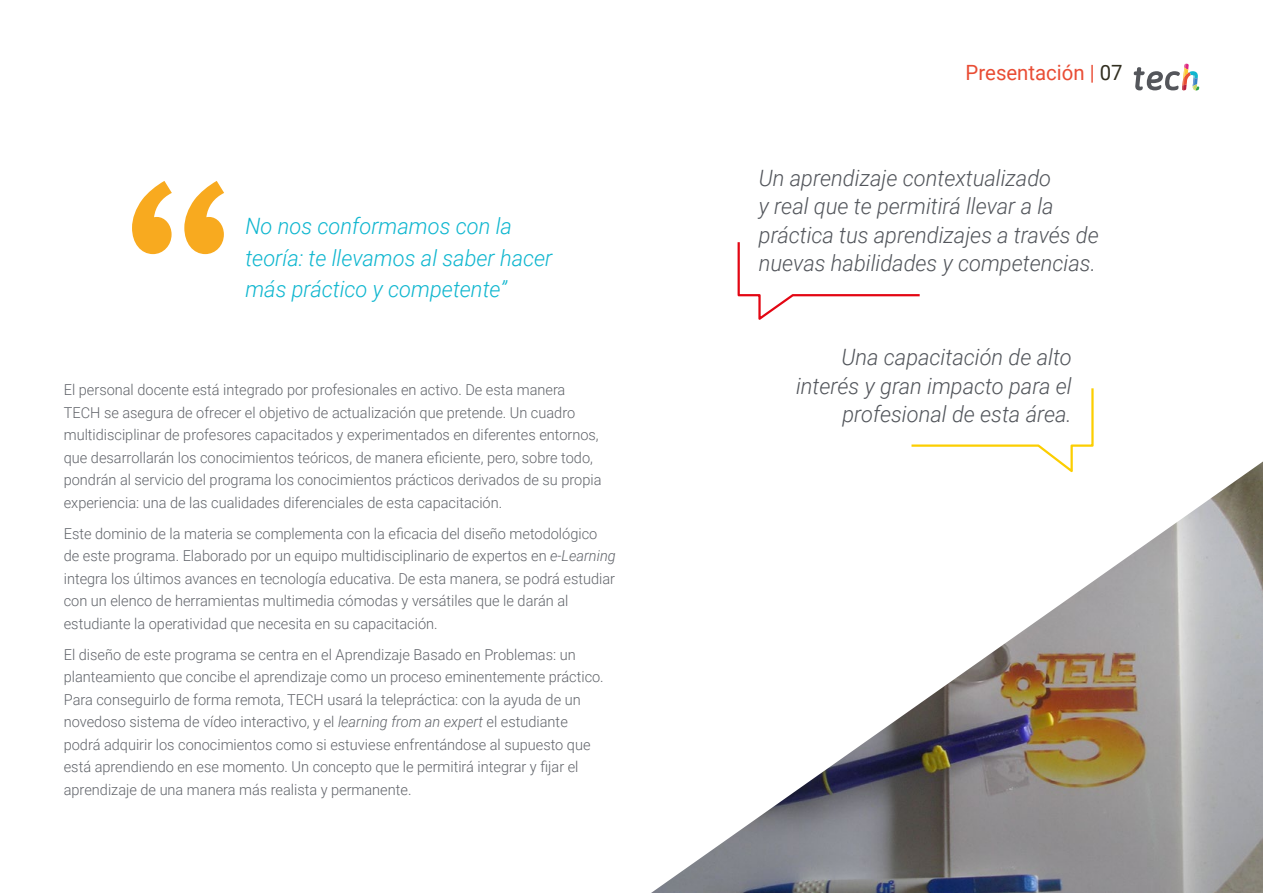
<style>
.page{position:relative;width:1263px;height:893px;background:#fff}
.page>*{position:absolute;margin:0;border:0;box-sizing:border-box;transform-origin:0 0}
.t1{font:italic 300 22.5px/28.5px "Roboto";color:#52555b;text-align:right}
.t2{font:italic 300 22.5px/31.5px "Roboto";color:#0fb6cf}
.t3{font:21px "Roboto";color:#e94d35}
.t4{font:300 15px/22.5px "Roboto";color:#61646a}
.s1{font-style:italic}
.s2{color:#312e20}
</style>
<div class="page">
<svg style="left:132px;top:181px;width:92px;height:73px"></svg>
<img style="left:651px;top:461px;width:612px;height:432px">
<svg style="left:909px;top:388px;width:186px;height:88px"></svg>
<svg style="left:737px;top:242px;width:183px;height:78px"></svg>
<svg style="left:1134px;top:64px;width:65px;height:27px"></svg>
<h1 class="t2" style="left:245px;top:210px;width:309px">No nos conformamos con la teoría: te llevamos al saber hacer más práctico y competente”</h1>
<p class="t4" style="left:64px;top:378px;width:539px">El personal docente está integrado por profesionales en activo. De esta manera TECH se asegura de ofrecer el objetivo de actualización que pretende. Un cuadro multidisciplinar de profesores capacitados y experimentados en diferentes entornos, que desarrollarán los conocimientos teóricos, de manera eficiente, pero, sobre todo, pondrán al servicio del programa los conocimientos prácticos derivados de su propia experiencia: una de las cualidades diferenciales de esta capacitación.</p>
<p class="t4" style="left:64px;top:522px;width:553px">Este dominio de la materia se complementa con la eficacia del diseño metodológico de este programa. Elaborado por un equipo multidisciplinario de expertos en <span class="s1">e-Learning </span>integra los últimos avances en tecnología educativa. De esta manera, se podrá estudiar con un elenco de herramientas multimedia cómodas y versátiles que le darán al estudiante la operatividad que necesita en su capacitación.</p>
<p class="t4" style="left:64px;top:643px;width:541px">El diseño de este programa se centra en el Aprendizaje Basado en Problemas: un planteamiento que concibe el aprendizaje como un proceso eminentemente práctico.<br>Para conseguirlo de forma remota, TECH usará la telepráctica: con la ayuda de un novedoso sistema de vídeo interactivo, y el <span class="s1">learning from an expert</span> el estudiante podrá adquirir los conocimientos como si estuviese enfrentándose al supuesto que está aprendiendo en ese momento. Un concepto que le permitirá integrar y fijar el aprendizaje de una manera más realista y permanente.</p>
<h2 class="t3" style="left:966px;top:57px;width:159px">Presentación | <span class="s2">07</span></h2>
<h1 class="t1" style="left:759px;top:163px;width:341px;text-align:left">Un aprendizaje contextualizado<br>y real que te permitirá llevar a la práctica tus aprendizajes a través de nuevas habilidades y competencias.</h1>
<h1 class="t1" style="left:796px;top:342px;width:277px">Una capacitación de alto interés y gran impacto para el profesional de esta área.</h1>
</div>
